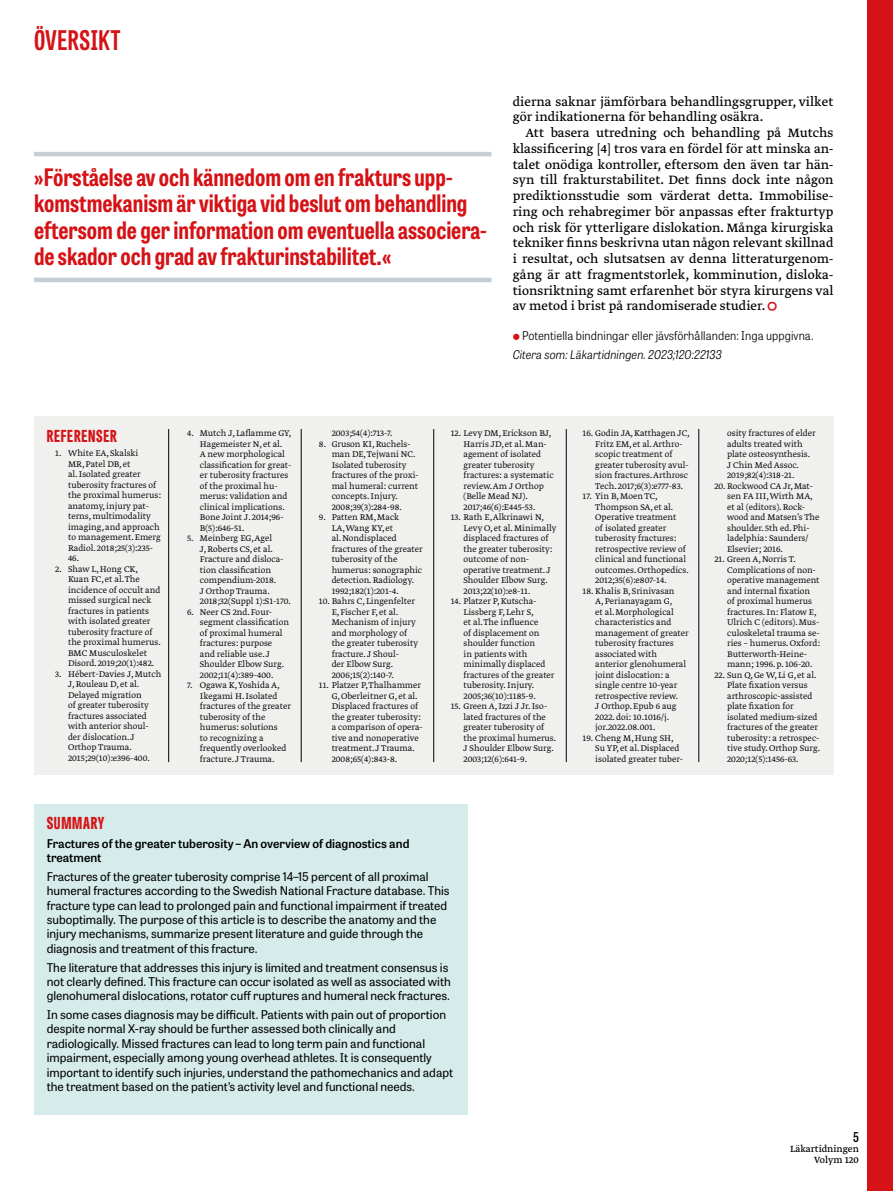
<style>
.page{position:relative;width:893px;height:1191px;background:#fff}
.page>*{position:absolute;margin:0;border:0;box-sizing:border-box;transform-origin:0 0}
.t1{font:700 27px "Tablet Gothic Compressed";letter-spacing:.02em;color:#d51317}
.t2{font:700 24px/26.2px "Tablet Gothic Condensed";color:#d51317}
.t3{font:800 16.5px "Tablet Gothic Compressed";letter-spacing:.045em;color:#d51317}
.t4{font:14.25px/15.8px "Greta Text Pro Regular Min";color:#000}
.t5{font:600 13.5px "Tablet Gothic Condensed";color:#000}
.t6{font:12px/14.4px "Tablet Gothic";color:#000}
.t7{font:600 12px/14.4px "Tablet Gothic";color:#000}
.t8{font:300 12px "Tablet Gothic Narrow";letter-spacing:.005em;color:#000}
.t9{font:italic 300 12px "Tablet Gothic Narrow";color:#000}
.t10{font:10.5px/10.5px "Greta Text Pro";color:#000;text-align:right}
.t11{font:9.75px/10.5px "Greta Text Pro Light Min";color:#000}
.s1{color:#d51317}
</style>
<div class="page">
<div style="left:867px;top:0;width:26px;height:1191px;background:#d51317"></div>
<hr style="left:34px;top:152px;width:457px;height:4px;background:#c4ced4">
<hr style="left:34px;top:278px;width:457px;height:4px;background:#c4ced4">
<div style="left:34px;top:416px;width:799px;height:358px;background:#f0f0ef"></div>
<hr style="left:168px;top:429px;width:1px;height:333px;background:#000">
<hr style="left:433px;top:429px;width:1px;height:333px;background:#000">
<hr style="left:301px;top:429px;width:1px;height:333px;background:#000">
<hr style="left:566px;top:429px;width:1px;height:333px;background:#000">
<hr style="left:698px;top:429px;width:1px;height:333px;background:#000">
<div style="left:34px;top:804px;width:434px;height:310px;background:#d5eceb"></div>
<h1 class="t1" style="left:34px;top:22px;width:88px">ÖVERSIKT</h1>
<h2 class="t2" style="left:34px;top:163px;width:454px">»Förståelse av och kännedom om en frakturs upp&shy;komstmekanism är viktiga vid beslut om behandling eftersom de ger information om eventuella associera&shy;de skador och grad av frakturinstabilitet.«</h2>
<h3 class="t4" style="left:513px;top:94px;width:322px">dierna saknar jämförbara behandlingsgrupper, vilket gör indikationerna för behandling osäkra.</h3>
<p class="t4" style="left:513px;top:125px;width:322px;text-align:justify;text-indent:13px">Att basera utredning och behandling på Mutchs klassificering [4] tros vara en fördel för att minska an&shy;talet onödiga kontroller, eftersom den även tar hän&shy;syn till frakturstabilitet. Det finns dock inte någon prediktionsstudie som värderat detta. Immobilise&shy;ring och rehabregimer bör anpassas efter frakturtyp och risk för ytterligare dislokation. Många kirurgiska tekniker finns beskrivna utan någon relevant skillnad i resultat, och slutsatsen av denna litteraturgenom&shy;gång är att fragmentstorlek, komminution, disloka&shy;tionsriktning samt erfarenhet bör styra kirurgens val av metod i brist på randomiserade studier. <span class="s1">▲</span></p>
<p class="t8" style="left:522px;top:328px;width:293px">Potentiella bindningar eller jävsförhållanden: Inga uppgivna.</p>
<p class="t9" style="left:513px;top:346px;width:211px">Citera som: Läkartidningen. 2023;120:22133</p>
<h3 class="t3" style="left:47px;top:424px;width:72px">REFERENSER</h3>
<p class="t11" style="left:68px;top:448px;width:94px;text-indent:-13px">1. White EA, Skalski<br>MR, Patel DB, et<br>al. Isolated greater tuberosity fractures of the proximal humerus: anatomy, injury pat&shy;terns, multimodality imaging, and approach to management. Emerg<br>Radiol. 2018;25(3):235-<br>46.</p>
<p class="t11" style="left:68px;top:564px;width:94px;text-indent:-13px">2. Shaw L, Hong CK,<br>Kuan FC, et al. The incidence of occult and missed surgical neck fractures in patients with isolated greater tuberosity fracture of the proximal humerus.<br>BMC Musculoskelet<br>Disord. 2019;20(1):482.</p>
<p class="t11" style="left:68px;top:669px;width:95px;text-indent:-13px">3. Hébert-Davies J, Mutch<br>J, Rouleau D, et al.<br>Delayed migration<br>of greater tuberosity fractures associated with anterior shoul&shy;der dislocation. J<br>Orthop Trauma.<br>2015;29(10):e396-400.</p>
<p class="t11" style="left:200px;top:428px;width:93px;text-indent:-13px">4. Mutch J, Laflamme GY,<br>Hagemeister N, et al.<br>A new morphological classification for great&shy;er tuberosity fractures of the proximal hu&shy;merus: validation and clinical implications.<br>Bone Joint J. 2014;96-<br>B(5):646-51.</p>
<p class="t11" style="left:200px;top:533px;width:93px;text-indent:-13px">5. Meinberg EG, Agel<br>J, Roberts CS, et al.<br>Fracture and disloca&shy;tion classification compendium-2018.<br>J Orthop Trauma.<br>2018;32(Suppl 1):S1-170.</p>
<p class="t11" style="left:200px;top:607px;width:91px;text-indent:-13px">6. Neer CS 2nd. Four&shy;segment classification of proximal humeral fractures: purpose and reliable use. J<br>Shoulder Elbow Surg.<br>2002;11(4):389-400.</p>
<p class="t11" style="left:200px;top:680px;width:93px;text-indent:-13px">7. Ogawa K, Yoshida A,<br>Ikegami H. Isolated fractures of the greater tuberosity of the humerus: solutions<br>to recognizing a frequently overlooked fracture. J Trauma.</p>
<p class="t11" style="left:332px;top:428px;width:63px">2003;54(4):713-7.</p>
<p class="t11" style="left:332px;top:439px;width:89px;text-indent:-13px">8. Gruson KI, Ruchels&shy;man DE, Tejwani NC.<br>Isolated tuberosity fractures of the proxi&shy;mal humeral: current concepts. Injury.<br>2008;39(3):284-98.</p>
<p class="t11" style="left:332px;top:512px;width:93px;text-indent:-13px">9. Patten RM, Mack<br>LA, Wang KY, et<br>al. Nondisplaced fractures of the greater tuberosity of the humerus: sonographic detection. Radiology.<br>1992;182(1):201-4.</p>
<p class="t11" style="left:332px;top:596px;width:88px;text-indent:-13px">10. Bahrs C, Lingenfelter<br>E, Fischer F, et al.<br>Mechanism of injury and morphology of the greater tuberosity fracture. J Shoul-<br>der Elbow Surg.<br>2006;15(2):140-7.</p>
<p class="t11" style="left:332px;top:680px;width:93px;text-indent:-13px">11. Platzer P, Thalhammer<br>G, Oberleitner G, et al.<br>Displaced fractures of the greater tuberosity: a comparison of opera&shy;tive and nonoperative treatment. J Trauma.<br>2008;65(4):843-8.</p>
<p class="t11" style="left:463px;top:428px;width:92px;text-indent:-13px">12. Levy DM, Erickson BJ,<br>Harris JD, et al. Man&shy;agement of isolated greater tuberosity fractures: a systematic review. Am J Orthop (Belle Mead NJ).<br>2017;46(6):E445-53.</p>
<p class="t11" style="left:463px;top:512px;width:95px;text-indent:-13px">13. Rath E, Alkrinawi N,<br>Levy O, et al. Minimally displaced fractures of the greater tuberosity: outcome of non&shy;operative treatment. J<br>Shoulder Elbow Surg.<br>2013;22(10):e8-11.</p>
<p class="t11" style="left:463px;top:596px;width:93px;text-indent:-13px">14. Platzer P, Kutscha-<br>Lissberg F, Lehr S,<br>et al. The influence<br>of displacement on shoulder function<br>in patients with minimally displaced fractures of the greater tuberosity. Injury.<br>2005;36(10):1185-9.</p>
<p class="t11" style="left:463px;top:701px;width:94px;text-indent:-13px">15. Green A, Izzi J Jr. Iso&shy;lated fractures of the greater tuberosity of the proximal humerus.<br>J Shoulder Elbow Surg.<br>2003;12(6):641-9.</p>
<h3 class="t3" style="left:47px;top:811px;width:59px">SUMMARY</h3>
<p class="t7" style="left:47px;top:835px;width:364px">Fractures of the greater tuberosity – An overview of diagnostics and treatment</p>
<p class="t6" style="left:47px;top:868px;width:404px">Fractures of the greater tuberosity comprise 14–15 percent of all proximal humeral fractures according to the Swedish National Fracture database. This fracture type can lead to prolonged pain and functional impairment if treated suboptimally. The purpose of this article is to describe the anatomy and the injury mechanisms, summarize present literature and guide through the diagnosis and treatment of this fracture.</p>
<p class="t6" style="left:47px;top:959px;width:406px">The literature that addresses this injury is limited and treatment consensus is not clearly defined. This fracture can occur isolated as well as associated with glenohumeral dislocations, rotator cuff ruptures and humeral neck fractures.</p>
<p class="t6" style="left:47px;top:1007px;width:408px">In some cases diagnosis may be difficult. Patients with pain out of proportion despite normal X-ray should be further assessed both clinically and radiologically. Missed fractures can lead to long term pain and functional impairment, especially among young overhead athletes. It is consequently important to identify such injuries, understand the pathomechanics and adapt the treatment based on the patient’s activity level and functional needs.</p>
<p class="t11" style="left:595px;top:428px;width:96px;text-indent:-13px">16. Godin JA, Katthagen JC,<br>Fritz EM, et al. Arthro&shy;scopic treatment of greater tuberosity avul&shy;sion fractures. Arthrosc<br>Tech. 2017;6(3):e777-83.</p>
<p class="t11" style="left:595px;top:491px;width:95px;text-indent:-13px">17. Yin B, Moen TC,<br>Thompson SA, et al.<br>Operative treatment<br>of isolated greater tuberosity fractures: retrospective review of clinical and functional outcomes. Orthopedics.<br>2012;35(6):e807-14.</p>
<p class="t11" style="left:595px;top:586px;width:95px;text-indent:-13px">18. Khalis B, Srinivasan<br>A, Perianayagam G,<br>et al. Morphological characteristics and management of greater tuberosity fractures associated with anterior glenohumeral joint dislocation: a single centre 10-year retrospective review.<br>J Orthop. Epub 6 aug<br>2022. doi: 10.1016/j. jor.2022.08.001.</p>
<p class="t11" style="left:595px;top:733px;width:88px;text-indent:-13px">19. Cheng M, Hung SH,<br>Su YP, et al. Displaced isolated greater tuber-</p>
<p class="t11" style="left:727px;top:428px;width:90px">osity fractures of elder</p>
<p class="t11" style="left:727px;top:439px;width:77px">adults treated with</p>
<p class="t11" style="left:727px;top:449px;width:85px">plate osteosynthesis.</p>
<p class="t11" style="left:727px;top:460px;width:73px">J Chin Med Assoc.</p>
<p class="t11" style="left:727px;top:470px;width:69px">2019;82(4):318-21.</p>
<p class="t11" style="left:714px;top:481px;width:100px">20.Rockwood CA Jr, Mat-</p>
<p class="t11" style="left:727px;top:491px;width:87px">sen FA III, Wirth MA,</p>
<p class="t11" style="left:727px;top:502px;width:80px">et al (editors). Rock-</p>
<p class="t11" style="left:727px;top:512px;width:94px">wood and Matsen’s The</p>
<p class="t11" style="left:727px;top:523px;width:84px">shoulder. 5th ed. Phi-</p>
<p class="t11" style="left:727px;top:533px;width:83px">ladelphia: Saunders/</p>
<p class="t11" style="left:727px;top:544px;width:57px">Elsevier; 2016.</p>
<p class="t11" style="left:727px;top:554px;width:94px;text-indent:-13px">21. Green A, Norris T.<br>Complications of non&shy;operative management and internal fixation of proximal humerus fractures. In: Flatow E,<br>Ulrich C (editors). Mus&shy;culoskeletal trauma se&shy;ries – humerus. Oxford:<br>Butterworth-Heine&shy;mann; 1996. p. 106-20.</p>
<p class="t11" style="left:727px;top:670px;width:95px;text-indent:-13px">22. Sun Q, Ge W, Li G, et al.<br>Plate fixation versus arthroscopic-assisted plate fixation for isolated medium-sized fractures of the greater tuberosity: a retrospec&shy;tive study. Orthop Surg.<br>2020;12(5):1456-63.</p>
<h3 class="t5" style="left:853px;top:1127px;width:7px">5</h3>
<p class="t10" style="left:790px;top:1144px;width:70px">Läkartidningen<br>Volym 120</p>
</div>
